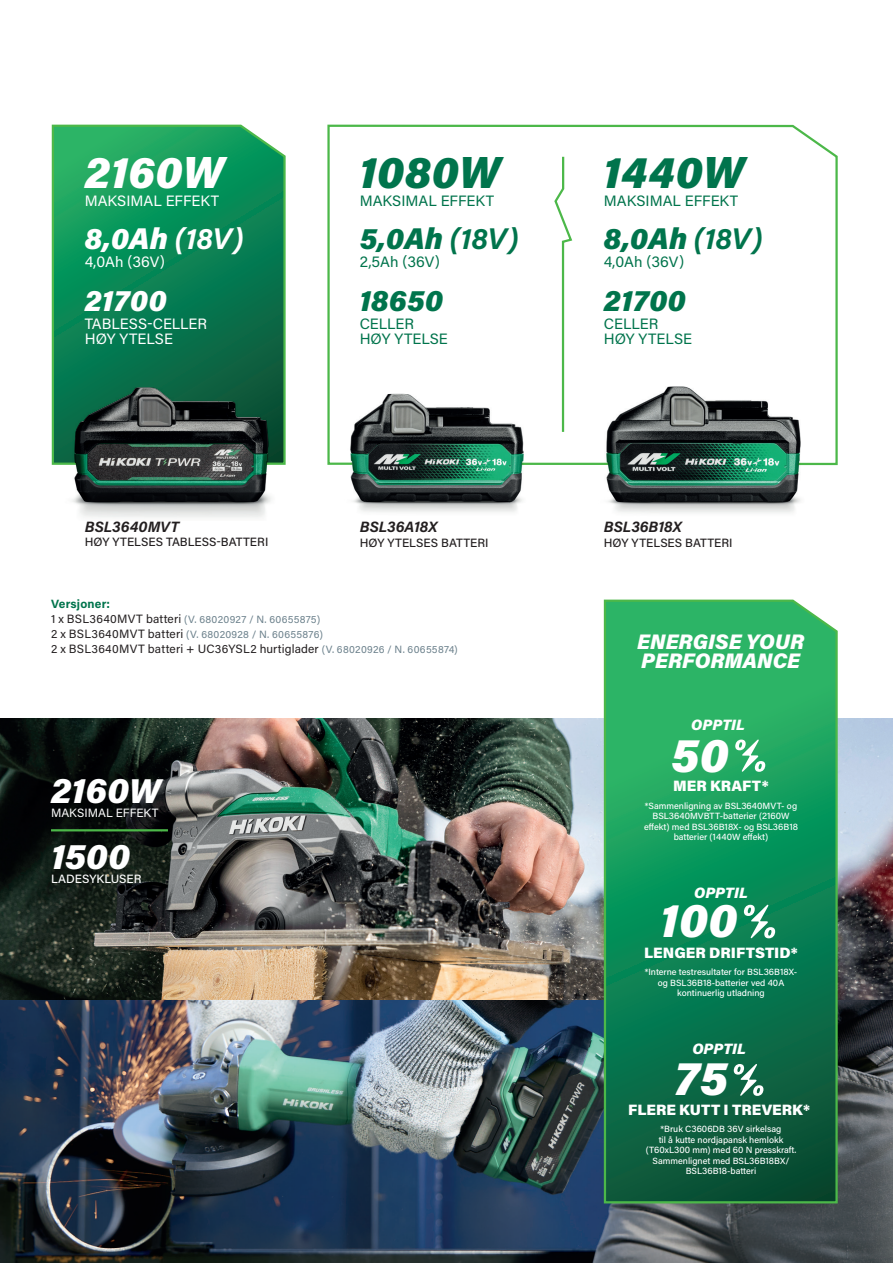
<style>
.page{position:relative;width:893px;height:1263px;background:#fff}
.page>*{position:absolute;margin:0;border:0;box-sizing:border-box;transform-origin:0 0}
.t1{font:italic 900 48px "Acumin Pro";color:#fff}
.t2{font:italic 900 45px "Acumin Pro";color:#00744c}
.t3{font:italic 900 45px "Acumin Pro";color:#fff}
.t4{font:italic 900 34.5px "Acumin Pro";color:#fff}
.t5{font:italic 900 30px "Acumin Pro";letter-spacing:.01em;color:#00744c}
.t6{font:italic 900 30px "Acumin Pro";color:#fff}
.t7{font:italic 900 21px/19.5px "Acumin Pro";color:#fff}
.t8{font:15px/15px "Acumin Pro";color:#00744c}
.t9{font:15px/15px "Acumin Pro";color:#fff}
.t10{font:900 15px "Acumin Pro";color:#fff}
.t11{font:italic 700 15px "Acumin Pro";color:#231f20}
.t12{font:italic 900 15px "Acumin Pro";letter-spacing:.005em;color:#fff}
.t13{font:12px "Acumin Pro";letter-spacing:.015em;color:#231f20}
.t14{font:500 12px "Acumin Pro";color:#231f20}
.t15{font:12px "Acumin Pro";color:#fff}
.t16{font:500 12px "Acumin Pro";letter-spacing:-.005em;color:#fff}
.t17{font:700 12px "Acumin Pro";letter-spacing:.015em;color:#00744c}
.t18{font:10.5px/15px "Acumin Pro";letter-spacing:.025em;color:#6c818c}
.t19{font:500 9px/10.5px "Acumin Pro";color:#fff;text-align:center}
.s1{font-weight:700}
.s2{font-size:12px;color:#231f20}
.s3{font-size:10.5px;color:#6c818c}
</style>
<div class="page">
<img style="left:0;top:999px;width:893px;height:264px">
<img style="left:0;top:719px;width:574px;height:280px">
<img style="left:574px;top:719px;width:319px;height:280px">
<svg style="left:327px;top:124px;width:511px;height:342px"></svg>
<svg style="left:51px;top:124px;width:235px;height:341px;background:#158c5a"></svg>
<svg style="left:603px;top:599px;width:236px;height:605px;background:#178c55"></svg>
<svg style="left:553px;top:155px;width:21px;height:279px"></svg>
<img style="left:56px;top:388px;width:230px;height:130px">
<img style="left:75px;top:388px;width:193px;height:114px">
<img style="left:587px;top:387px;width:233px;height:126px">
<img style="left:607px;top:387px;width:193px;height:115px">
<img style="left:333px;top:395px;width:207px;height:117px">
<img style="left:351px;top:394px;width:172px;height:108px">
<hr style="left:51px;top:829px;width:117px;height:2px;background:#4cb849">
<svg style="left:734px;top:1064px;width:29px;height:32px"></svg>
<svg style="left:735px;top:739px;width:30px;height:33px"></svg>
<svg style="left:744px;top:905px;width:31px;height:33px"></svg>
<h2 class="t3" style="left:85px;top:140px;width:141px">2160W</h2>
<h3 class="t9" style="left:85px;top:192px;width:136px">MAKSIMAL EFFEKT</h3>
<h3 class="t6" style="left:85px;top:217px;width:160px">8,0Ah <span class="s1">(18V)</span></h3>
<h3 class="t9" style="left:85px;top:254px;width:82px">4,0Ah (36V)</h3>
<h3 class="t6" style="left:85px;top:279px;width:84px">21700</h3>
<h3 class="t9" style="left:85px;top:315px;width:124px">TABLESS-CELLER<br>HØY YTELSE</h3>
<h3 class="t11" style="left:85px;top:516px;width:96px">BSL3640MVT</h3>
<h3 class="t14" style="left:85px;top:534px;width:185px">HØY YTELSES TABLESS-BATTERI</h3>
<h2 class="t2" style="left:360px;top:140px;width:142px">1080W</h2>
<h3 class="t8" style="left:360px;top:192px;width:136px">MAKSIMAL EFFEKT</h3>
<h3 class="t5" style="left:360px;top:217px;width:160px">5,0Ah <span class="s1">(18V)</span></h3>
<h3 class="t8" style="left:360px;top:254px;width:82px">2,5Ah (36V)</h3>
<h3 class="t5" style="left:360px;top:279px;width:85px">18650</h3>
<h3 class="t8" style="left:360px;top:315px;width:90px">CELLER<br>HØY YTELSE</h3>
<h3 class="t11" style="left:360px;top:516px;width:79px">BSL36A18X</h3>
<h3 class="t14" style="left:360px;top:534px;width:130px">HØY YTELSES BATTERI</h3>
<h3 class="t17" style="left:51px;top:596px;width:61px">Versjoner:</h3>
<p class="t18" style="left:51px;top:612px;width:273px"><span class="s2">1 x BSL3640MVT batteri</span> (V. 68020927 / N. 60655875)<br><span class="s2">2 x BSL3640MVT batteri</span> (V. 68020928 / N. 60655876)</p>
<h3 class="t13" style="left:51px;top:641px;width:408px">2 x BSL3640MVT batteri + UC36YSL2 hurtiglader <span class="s3">(V. 68020926 / N. 60655874)</span></h3>
<h3 class="t4" style="left:51px;top:766px;width:111px">2160W</h3>
<h3 class="t15" style="left:51px;top:804px;width:109px">MAKSIMAL EFFEKT</h3>
<h3 class="t4" style="left:51px;top:832px;width:81px">1500</h3>
<h3 class="t16" style="left:51px;top:870px;width:92px">LADESYKLUSER</h3>
<h2 class="t2" style="left:604px;top:140px;width:142px">1440W</h2>
<h3 class="t8" style="left:604px;top:192px;width:136px">MAKSIMAL EFFEKT</h3>
<h3 class="t5" style="left:604px;top:217px;width:160px">8,0Ah <span class="s1">(18V)</span></h3>
<h3 class="t8" style="left:604px;top:254px;width:82px">4,0Ah (36V)</h3>
<h3 class="t5" style="left:604px;top:279px;width:84px">21700</h3>
<h3 class="t8" style="left:604px;top:315px;width:90px">CELLER<br>HØY YTELSE</h3>
<h3 class="t11" style="left:604px;top:516px;width:79px">BSL36B18X</h3>
<h3 class="t14" style="left:604px;top:534px;width:130px">HØY YTELSES BATTERI</h3>
<h3 class="t7" style="left:637px;top:631px;width:168px">ENERGISE YOUR<br>PERFORMANCE</h3>
<h3 class="t12" style="left:691px;top:714px;width:55px">OPPTIL</h3>
<h1 class="t1" style="left:671px;top:720px;width:59px">50</h1>
<p class="t19" style="left:644px;top:800px;width:155px">*Sammenligning av BSL3640MVT- og<br>BSL3640MVBTT-batterier (2160W effekt) med BSL36B18X- og BSL36B18 batterier (1440W effekt)</p>
<h3 class="t10" style="left:673px;top:775px;width:97px">MER KRAFT*</h3>
<h3 class="t12" style="left:694px;top:882px;width:55px">OPPTIL</h3>
<h1 class="t1" style="left:660px;top:886px;width:79px">100</h1>
<p class="t19" style="left:645px;top:967px;width:154px">*Interne testresultater for BSL36B18X&shy;og BSL36B18-batterier ved 40A kontinuerlig utladning</p>
<h3 class="t10" style="left:644px;top:942px;width:155px">LENGER DRIFTSTID*</h3>
<h3 class="t12" style="left:692px;top:1038px;width:55px">OPPTIL</h3>
<h1 class="t1" style="left:675px;top:1044px;width:55px">75</h1>
<h3 class="t10" style="left:628px;top:1099px;width:184px">FLERE KUTT I TREVERK*</h3>
<p class="t19" style="left:646px;top:1123px;width:152px">*Bruk C3606DB 36V sirkelsag<br>til å kutte nordjapansk hemlokk (T60xL300 mm) med 60 N presskraft.<br>Sammenlignet med BSL36B18BX/<br>BSL36B18-batteri</p>
</div>
